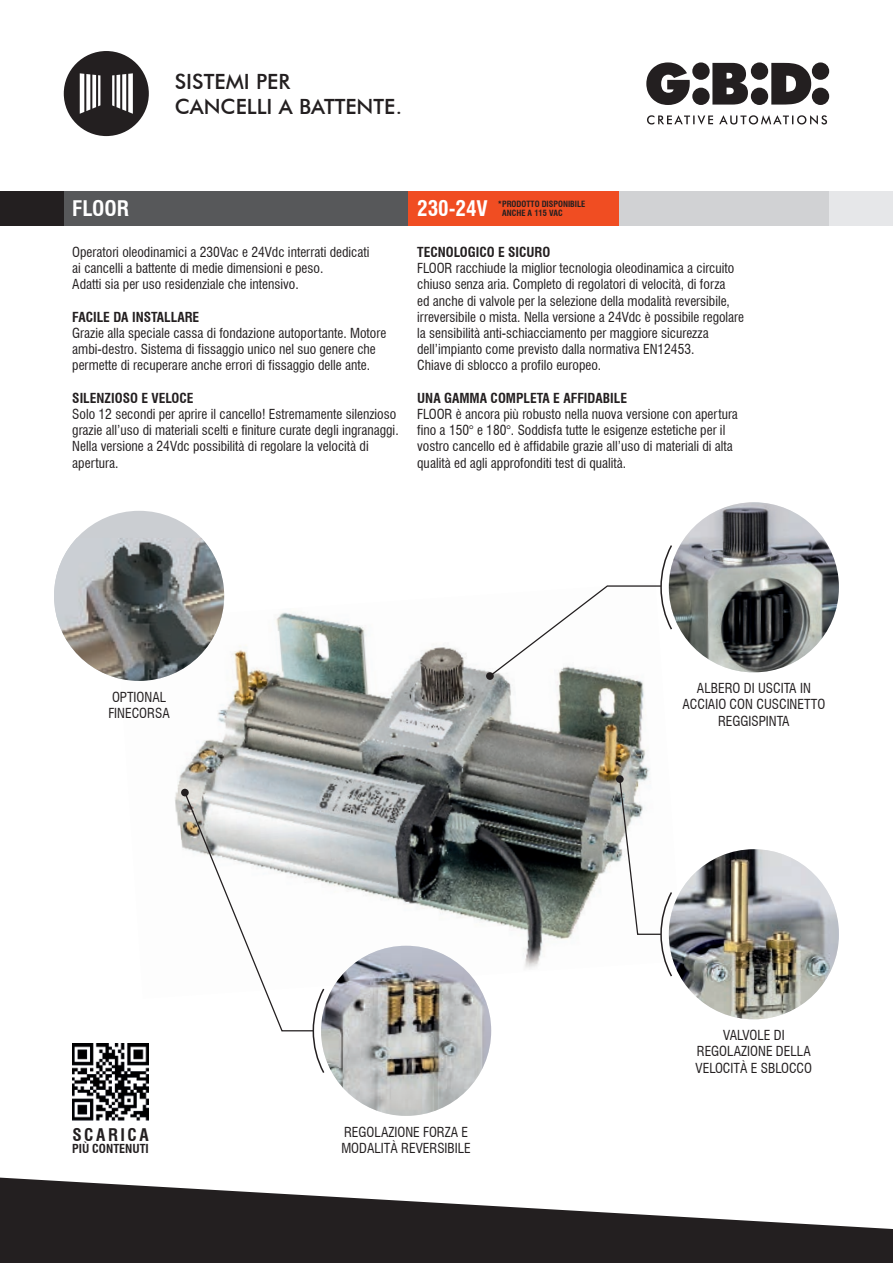
<style>
.page{position:relative;width:893px;height:1263px;background:#fff}
.page>*{position:absolute;margin:0;border:0;box-sizing:border-box;transform-origin:0 0}
.t1{font:500 21px/25.2px "Futura BT";color:#231f20}
.t2{font:700 condensed 21px "Swiss 721 BT";color:#fff}
.t3{font:700 condensed 17.1px "Swiss 721 BT";letter-spacing:.15em;color:#231f20}
.t4{font:condensed 13.5px/16.2px "Swiss 721 BT";color:#231f20}
.t5{font:700 condensed 13.5px "Swiss 721 BT";color:#231f20}
.t6{font:700 condensed 12.15px "Swiss 721 BT";color:#231f20}
.t7{font:700 condensed 8.4px/9px "Swiss 721 BT";color:#231f20}
</style>
<div class="page">
<svg style="left:0;top:1177px;width:893px;height:86px;fill:#231f20"></svg>
<div style="left:64px;top:191px;width:829px;height:34px;background:#e6e7e9"></div>
<div style="left:0;top:191px;width:64px;height:34px;background:#231f20"></div>
<svg style="left:646px;top:62px;width:183px;height:63px"></svg>
<div style="left:64px;top:51px;width:85px;height:85px;background:#231f20;border-radius:50%"></div>
<svg style="left:80px;top:73px;width:53px;height:41px"></svg>
<div style="left:64px;top:191px;width:344px;height:34px;background:#57585a"></div>
<div style="left:619px;top:191px;width:210px;height:34px;background:#d1d2d4"></div>
<div style="left:408px;top:191px;width:211px;height:34px;background:#f04d22"></div>
<img style="left:72px;top:1044px;width:77px;height:76px">
<img style="left:172px;top:592px;width:385px;height:328px">
<img style="left:557px;top:614px;width:125px;height:354px">
<img style="left:122px;top:675px;width:70px;height:245px">
<img style="left:329px;top:920px;width:256px;height:74px">
<img style="left:321px;top:946px;width:170px;height:170px;border-radius:85px">
<div style="left:181px;top:789px;width:8px;height:7px;background:#231f20;border-radius:50%"></div>
<svg style="left:183px;top:791px;width:143px;height:282px"></svg>
<img style="left:669px;top:849px;width:170px;height:170px;border-radius:85px">
<div style="left:616px;top:775px;width:8px;height:8px;background:#231f20;border-radius:50%"></div>
<svg style="left:618px;top:778px;width:55px;height:199px"></svg>
<img style="left:669px;top:502px;width:170px;height:170px;border-radius:85px">
<svg style="left:486px;top:672px;width:8px;height:8px"></svg>
<svg style="left:488px;top:545px;width:185px;height:133px"></svg>
<svg style="left:54px;top:511px;width:170px;height:170px;background:#848685"></svg>
<img style="left:54px;top:538px;width:23px;height:51px">
<h1 class="t1" style="left:175px;top:69px;width:229px">SISTEMI PER<br>CANCELLI A BATTENTE.</h1>
<h1 class="t2" style="left:72px;top:196px;width:58px">FLOOR</h1>
<h1 class="t2" style="left:417px;top:196px;width:72px">230-24V</h1>
<p class="t7" style="left:502px;top:199px;width:85px;text-indent:-4px">* PRODOTTO DISPONIBILE<br>ANCHE A 115 VAC</p>
<p class="t4" style="left:72px;top:244px;width:299px">Operatori oleodinamici a 230Vac e 24Vdc interrati dedicati ai cancelli a battente di medie dimensioni e peso.<br>Adatti sia per uso residenziale che intensivo.</p>
<p class="t5" style="left:72px;top:309px;width:129px">FACILE DA INSTALLARE</p>
<p class="t4" style="left:72px;top:325px;width:316px">Grazie alla speciale cassa di fondazione autoportante. Motore ambi-destro. Sistema di fissaggio unico nel suo genere che permette di recuperare anche errori di fissaggio delle ante.</p>
<p class="t5" style="left:72px;top:390px;width:123px">SILENZIOSO E VELOCE</p>
<p class="t4" style="left:72px;top:406px;width:328px">Solo 12 secondi per aprire il cancello! Estremamente silenzioso grazie all’uso di materiali scelti e finiture curate degli ingranaggi.<br>Nella versione a 24Vdc possibilità di regolare la velocità di apertura.</p>
<p class="t5" style="left:417px;top:244px;width:135px">TECNOLOGICO E SICURO</p>
<p class="t4" style="left:417px;top:260px;width:328px">FLOOR racchiude la miglior tecnologia oleodinamica a circuito chiuso senza aria. Completo di regolatori di velocità, di forza<br>ed anche di valvole per la selezione della modalità reversibile, irreversibile o mista. Nella versione a 24Vdc è possibile regolare la sensibilità anti-schiacciamento per maggiore sicurezza dell’impianto come previsto dalla normativa EN12453.<br>Chiave di sblocco a profilo europeo.</p>
<p class="t5" style="left:417px;top:390px;width:211px">UNA GAMMA COMPLETA E AFFIDABILE</p>
<p class="t4" style="left:417px;top:406px;width:322px">FLOOR è ancora più robusto nella nuova versione con apertura fino a 150° e 180°. Soddisfa tutte le esigenze estetiche per il vostro cancello ed è affidabile grazie all’uso di materiali di alta qualità ed agli approfonditi test di qualità.</p>
<p class="t4" style="left:108px;top:689px;width:63px">OPTIONAL<br>FINECORSA</p>
<p class="t4" style="left:682px;top:680px;width:145px;text-align:center">ALBERO DI USCITA IN<br>ACCIAIO CON CUSCINETTO<br>REGGISPINTA</p>
<p class="t4" style="left:696px;top:1027px;width:118px;text-align:center">VALVOLE DI<br>REGOLAZIONE DELLA<br>VELOCITÀ E SBLOCCO</p>
<p class="t3" style="left:72px;top:1124px;width:78px">SCARICA</p>
<p class="t6" style="left:72px;top:1141px;width:78px">PIÙ CONTENUTI</p>
<p class="t4" style="left:341px;top:1124px;width:131px">REGOLAZIONE FORZA E<br>MODALITÀ REVERSIBILE</p>
</div>
